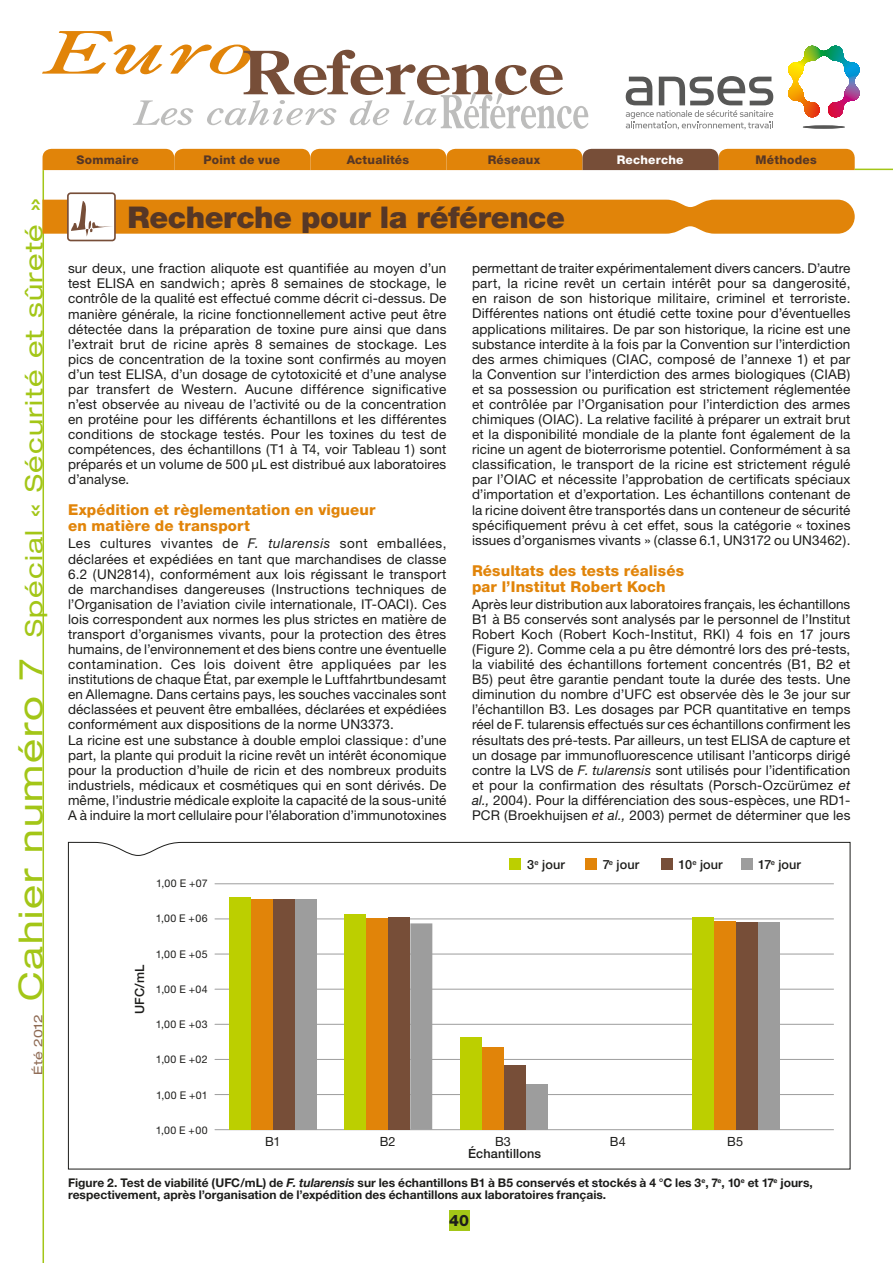
<style>
.page{position:relative;width:893px;height:1263px;background:#fff}
.page>*{position:absolute;margin:0;border:0;box-sizing:border-box;transform-origin:0 0}
.t1{font:900 30px "Helvetica Neue";letter-spacing:-.015em;color:#563726}
.t2{font:expanded 24px "Helvetica Neue";letter-spacing:.05em;color:#a3c617;scale:1.1 1}
.t3{font:800 15.75px "Helvetica Neue";color:#1d1d1b}
.t4{font:800 15px/15.9px "Helvetica Neue";letter-spacing:.01em;color:#e18409}
.t5{font:13.5px/15.1px "Helvetica Neue";letter-spacing:.01em;color:#1d1d1b;text-align:justify}
.t6{font:500 12.75px "Helvetica Neue";letter-spacing:.01em;color:#1d1d1b}
.t7{font:12.75px "Helvetica Neue";letter-spacing:.01em;color:#1d1d1b}
.t8{font:700 12px/12px "Helvetica Neue";color:#1d1d1b}
.t9{font:800 12px "Helvetica Neue";letter-spacing:.015em;color:#563726}
.t10{font:800 12px "Helvetica Neue";letter-spacing:.015em;color:#fff}
.t11{font:expanded 12px "Helvetica Neue";color:#8f6b54;scale:1.1 1}
.t12{font:10.65px "Helvetica Neue";letter-spacing:.035em;color:#1d1d1b}
.s1{font-size:33px}
.s2{font-style:italic}
</style>
<div class="page">
<svg style="left:42px;top:31px;width:546px;height:98px"></svg>
<svg style="left:788px;top:45px;width:72px;height:73px"></svg>
<hr style="left:822px;top:82px;width:3px;height:36px;background:#e30614">
<svg style="left:803px;top:125px;width:42px;height:4px"></svg>
<svg style="left:626px;top:76px;width:147px;height:54px"></svg>
<div style="left:449px;top:1210px;width:20px;height:21px;background:#a3c617"></div>
<hr style="left:855px;top:169px;width:38px;height:1px;background:#a3c617">
<svg style="left:43px;top:149px;width:812px;height:21px;background:#cf7c13"></svg>
<hr style="left:43px;top:170px;width:1px;height:1093px;background:#a3c617">
<div style="left:67px;top:192px;width:49px;height:49px;border:2px solid #774e38;border-radius:3px"></div>
<svg style="left:43px;top:200px;width:812px;height:37px;background:#e4962e"></svg>
<svg style="left:68px;top:842px;width:783px;height:328px"></svg>
<p class="t9" style="left:77px;top:152px;width:64px">Sommaire</p>
<p class="t9" style="left:204px;top:152px;width:78px">Point de vue</p>
<p class="t9" style="left:347px;top:152px;width:64px">Actualités</p>
<p class="t9" style="left:488px;top:152px;width:54px">Réseaux</p>
<p class="t9" style="left:756px;top:152px;width:63px">Méthodes</p>
<p class="t10" style="left:617px;top:152px;width:68px">Recherche</p>
<h2 class="t2" style="left:19px;top:1000px;width:731px;rotate:-90deg"><span class="s1">Cahier numéro 7</span> Spécial « Sécurité et sûreté »</h2>
<h1 class="t1" style="left:128px;top:199px;width:439px">Recherche pour la référence</h1>
<p class="t5" style="left:472px;top:261px;width:380px">permettant de traiter expérimentalement divers cancers. D’autre part, la ricine revêt un certain intérêt pour sa dangerosité, en raison de son historique militaire, criminel et terroriste.<br>Différentes nations ont étudié cette toxine pour d’éventuelles applications militaires. De par son historique, la ricine est une substance interdite à la fois par la Convention sur l’interdiction des armes chimiques (CIAC, composé de l’annexe 1) et par la Convention sur l’interdiction des armes biologiques (CIAB) et sa possession ou purification est strictement réglementée et contrôlée par l’Organisation pour l’interdiction des armes chimiques (OIAC). La relative facilité à préparer un extrait brut et la disponibilité mondiale de la plante font également de la ricine un agent de bioterrorisme potentiel. Conformément à sa classification, le transport de la ricine est strictement régulé par l’OIAC et nécessite l’approbation de certificats spéciaux d’importation et d’exportation. Les échantillons contenant de la ricine doivent être transportés dans un conteneur de sécurité spécifiquement prévu à cet effet, sous la catégorie « toxines issues d’organismes vivants » (classe 6.1, UN3172 ou UN3462).</p>
<p class="t4" style="left:472px;top:562px;width:213px">Résultats des tests réalisés par l’Institut Robert Koch</p>
<p class="t5" style="left:472px;top:596px;width:380px">Après leur distribution aux laboratoires français, les échantillons B1 à B5 conservés sont analysés par le personnel de l’Institut Robert Koch (Robert Koch-Institut, RKI) 4 fois en 17 jours (Figure 2). Comme cela a pu être démontré lors des pré-tests, la viabilité des échantillons fortement concentrés (B1, B2 et B5) peut être garantie pendant toute la durée des tests. Une diminution du nombre d’UFC est observée dès le 3e jour sur l’échantillon B3. Les dosages par PCR quantitative en temps réel de F. tularensis effectués sur ces échantillons confirment les résultats des pré-tests. Par ailleurs, un test ELISA de capture et un dosage par immunofluorescence utilisant l’anticorps dirigé contre la LVS de <span class="s2">F. tularensis</span> sont utilisés pour l’identification et pour la confirmation des résultats (Porsch-Ozcürümez <span class="s2">et al.,</span> 2004). Pour la différenciation des sous-espèces, une RD1- PCR (Broekhuijsen <span class="s2">et al.,</span> 2003) permet de déterminer que les</p>
<p class="t5" style="left:68px;top:261px;width:380px">sur deux, une fraction aliquote est quantifiée au moyen d’un test ELISA en sandwich ; après 8 semaines de stockage, le contrôle de la qualité est effectué comme décrit ci-dessus. De manière générale, la ricine fonctionnellement active peut être détectée dans la préparation de toxine pure ainsi que dans l’extrait brut de ricine après 8 semaines de stockage. Les pics de concentration de la toxine sont confirmés au moyen d’un test ELISA, d’un dosage de cytotoxicité et d’une analyse par transfert de Western. Aucune différence significative n’est observée au niveau de l’activité ou de la concentration en protéine pour les différents échantillons et les différentes conditions de stockage testés. Pour les toxines du test de compétences, des échantillons (T1 à T4, voir Tableau 1) sont préparés et un volume de 500 µL est distribué aux laboratoires d’analyse.</p>
<p class="t4" style="left:68px;top:502px;width:309px">Expédition et règlementation en vigueur en matière de transport</p>
<p class="t5" style="left:68px;top:536px;width:380px;text-align:left">Les cultures vivantes de <span class="s2">F. tularensis</span> sont emballées, déclarées et expédiées en tant que marchandises de classe 6.2 (UN2814), conformément aux lois régissant le transport de marchandises dangereuses (Instructions techniques de l’Organisation de l’aviation civile internationale, IT-OACI). Ces lois correspondent aux normes les plus strictes en matière de transport d’organismes vivants, pour la protection des êtres humains, de l’environnement et des biens contre une éventuelle contamination. Ces lois doivent être appliquées par les institutions de chaque État, par exemple le Luftfahrtbundesamt en Allemagne. Dans certains pays, les souches vaccinales sont déclassées et peuvent être emballées, déclarées et expédiées conformément aux dispositions de la norme UN3373.<br>La ricine est une substance à double emploi classique: d’une part, la plante qui produit la ricine revêt un intérêt économique pour la production d’huile de ricin et des nombreux produits industriels, médicaux et cosmétiques qui en sont dérivés. De même, l’industrie médicale exploite la capacité de la sous-unité A à induire la mort cellulaire pour l’élaboration d’immunotoxines</p>
<p class="t6" style="left:527px;top:856px;width:39px">3<sup>e</sup> jour</p>
<p class="t6" style="left:603px;top:856px;width:38px">7<sup>e</sup> jour</p>
<p class="t6" style="left:679px;top:856px;width:46px">10<sup>e</sup> jour</p>
<p class="t6" style="left:758px;top:856px;width:44px">17<sup>e</sup> jour</p>
<p class="t12" style="left:156px;top:877px;width:53px">1,00 E +07</p>
<p class="t12" style="left:156px;top:912px;width:53px">1,00 E +06</p>
<p class="t12" style="left:156px;top:947px;width:53px">1,00 E +05</p>
<p class="t12" style="left:156px;top:983px;width:53px">1,00 E +04</p>
<p class="t12" style="left:156px;top:1018px;width:53px">1,00 E +03</p>
<p class="t12" style="left:156px;top:1053px;width:53px">1,00 E +02</p>
<p class="t12" style="left:156px;top:1088px;width:53px">1,00 E +01</p>
<p class="t12" style="left:156px;top:1124px;width:53px">1,00 E +00</p>
<p class="t6" style="left:132px;top:1014px;width:51px;rotate:-90deg">UFC/mL</p>
<p class="t11" style="left:31px;top:1074px;width:56px;rotate:-90deg">Été 2012</p>
<p class="t7" style="left:265px;top:1134px;width:17px">B1</p>
<p class="t7" style="left:380px;top:1134px;width:17px">B2</p>
<p class="t7" style="left:495px;top:1134px;width:17px">B3</p>
<p class="t7" style="left:610px;top:1134px;width:17px">B4</p>
<p class="t7" style="left:727px;top:1134px;width:17px">B5</p>
<p class="t6" style="left:468px;top:1146px;width:74px">Échantillons</p>
<p class="t8" style="left:68px;top:1177px;width:746px">Figure 2. Test de viabilité (UFC/mL) de <span class="s2">F. tularensis</span> sur les échantillons B1 à B5 conservés et stockés à 4 °C les 3<sup>e</sup>, 7<sup>e</sup>, 10<sup>e</sup> et 17<sup>e</sup> jours, respectivement, après l’organisation de l’expédition des échantillons aux laboratoires français.</p>
<p class="t3" style="left:449px;top:1211px;width:21px">40</p>
</div>
